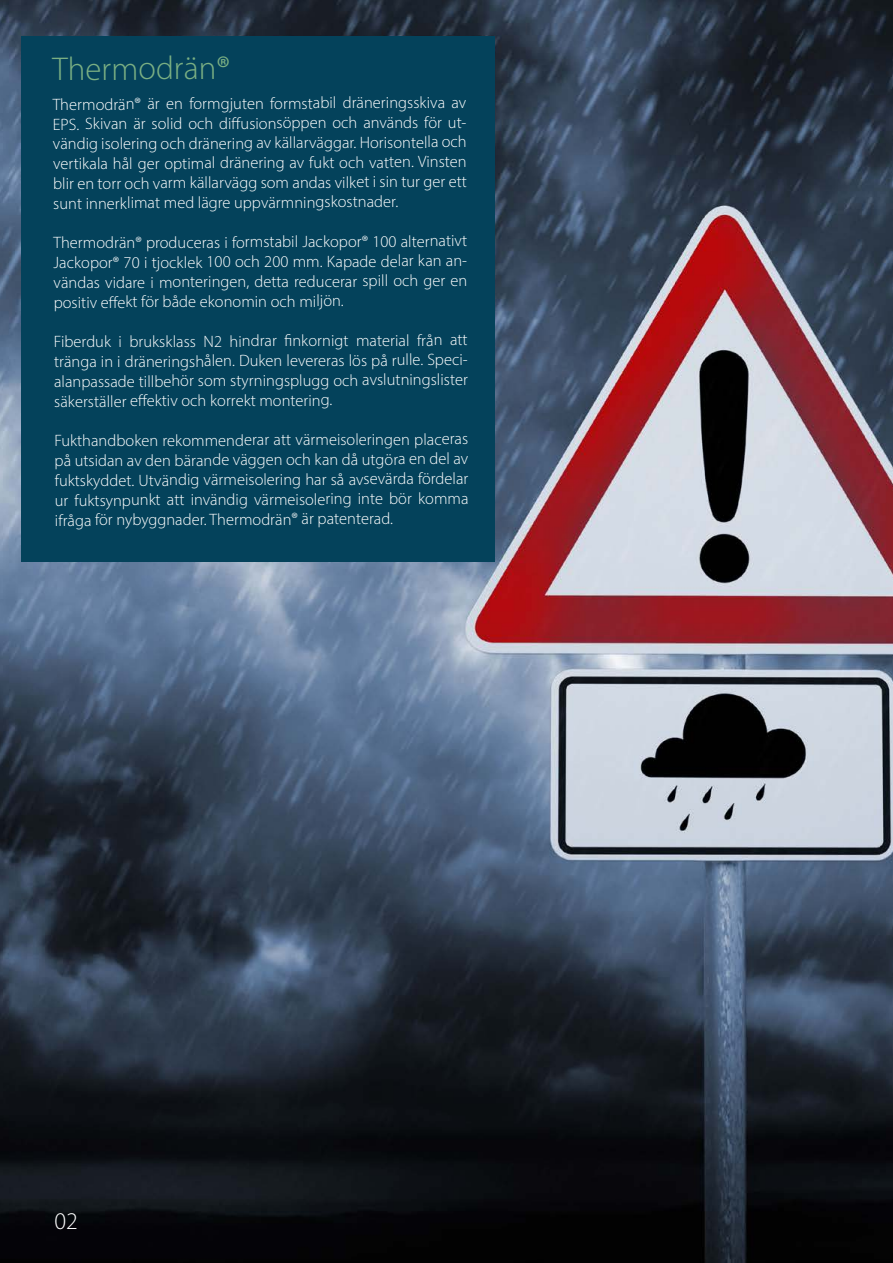
<style>
.page{position:relative;width:893px;height:1263px;background:#fff}
.page>*{position:absolute;margin:0;border:0;box-sizing:border-box;transform-origin:0 0}
.t1{font:300 33px "Myriad Pro";letter-spacing:-.005em;color:#7aaf83}
.t2{font:300 24px "Myriad Pro";color:#fff}
.t3{font:300 16.5px/19.8px "Myriad Pro";letter-spacing:-.005em;color:#fff;text-align:justify}
.s1{font-weight:400}
</style>
<div class="page">
<img style="left:0;top:0;width:893px;height:1263px">
<div style="left:21px;top:36px;width:474px;height:525px;background:#04425b"></div>
<h1 class="t1" style="left:53px;top:49px;width:179px">Thermodrän<span class="s1">®</span></h1>
<p class="t3" style="left:53px;top:93px;width:416px">Thermodrän® är en formgjuten formstabil dräneringsskiva av EPS. Skivan är solid och diffusionsöppen och används för ut&shy;vändig isolering och dränering av källarväggar. Horisontella och vertikala hål ger optimal dränering av fukt och vatten. Vinsten blir en torr och varm källarvägg som andas vilket i sin tur ger ett sunt innerklimat med lägre uppvärmningskostnader.</p>
<p class="t3" style="left:53px;top:232px;width:416px">Thermodrän® produceras i formstabil Jackopor® 100 alternativt Jackopor® 70 i tjocklek 100 och 200 mm. Kapade delar kan an&shy;vändas vidare i monteringen, detta reducerar spill och ger en positiv effekt för både ekonomin och miljön.</p>
<p class="t3" style="left:54px;top:331px;width:416px">Fiberduk i bruksklass N2 hindrar finkornigt material från att tränga in i dräneringshålen. Duken levereras lös på rulle. Speci&shy;alanpassade tillbehör som styrningsplugg och avslutningslister säkerställer effektiv och korrekt montering.</p>
<p class="t3" style="left:54px;top:430px;width:416px">Fukthandboken rekommenderar att värmeisoleringen placeras på utsidan av den bärande väggen och kan då utgöra en del av fuktskyddet. Utvändig värmeisolering har så avsevärda fördelar ur fuktsynpunkt att invändig värmeisolering inte bör komma ifråga för nybyggnader. Thermodrän® är patenterad.</p>
<h2 class="t2" style="left:54px;top:1207px;width:25px">02</h2>
</div>
